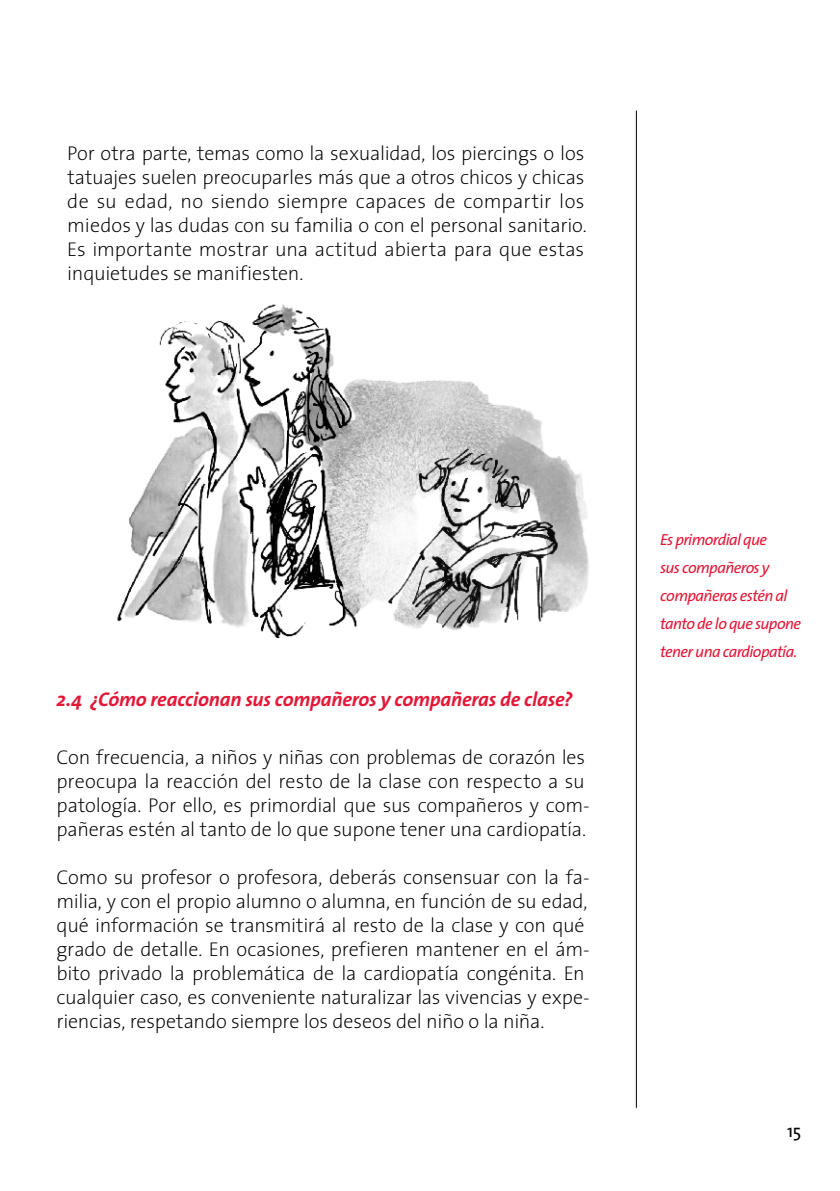
<style>
.page{position:relative;width:840px;height:1191px;background:#fff}
.page>*{position:absolute;margin:0;border:0;box-sizing:border-box;transform-origin:0 0}
.t1{font:200 20px/24px "The Sans 2";letter-spacing:-.005em;color:#000}
.t2{font:italic 700 20px "The Sans 7";letter-spacing:-.01em;color:#e31837}
.t3{font:18px "The Sans 5";color:#000}
.t4{font:italic 16px/28px "The Sans 5";letter-spacing:-.04em;color:#e31837}
</style>
<div class="page">
<hr style="left:635px;top:111px;width:1px;height:996px;background:#000">
<img style="left:117px;top:304px;width:472px;height:333px">
<p class="t1" style="left:67px;top:141px;width:521px">Por otra parte, temas como la sexualidad, los piercings o los tatuajes suelen preocuparles más que a otros chicos y chicas de su edad, no siendo siempre capaces de compartir los miedos y las dudas con su familia o con el personal sanitario.<br>Es importante mostrar una actitud abierta para que estas inquietudes se manifiesten.</p>
<p class="t2" style="left:56px;top:682px;width:517px">2.4 ¿Cómo reaccionan sus compañeros y compañeras de clase?</p>
<p class="t1" style="left:56px;top:744px;width:534px">Con frecuencia, a niños y niñas con problemas de corazón les preocupa la reacción del resto de la clase con respecto a su patología. Por ello, es primordial que sus compañeros y com&shy;pañeras estén al tanto de lo que supone tener una cardiopatía.</p>
<p class="t1" style="left:56px;top:864px;width:534px">Como su profesor o profesora, deberás consensuar con la fa&shy;milia, y con el propio alumno o alumna, en función de su edad, qué información se transmitirá al resto de la clase y con qué grado de detalle. En ocasiones, prefieren mantener en el ám&shy;bito privado la problemática de la cardiopatía congénita. En cualquier caso, es conveniente naturalizar las vivencias y expe&shy;riencias, respetando siempre los deseos del niño o la niña.</p>
<p class="t4" style="left:660px;top:525px;width:142px">Es primordial que<br>sus compañeros y compañeras estén al tanto de lo que supone tener una cardiopatía.</p>
<p class="t3" style="left:786px;top:1116px;width:16px">15</p>
</div>
